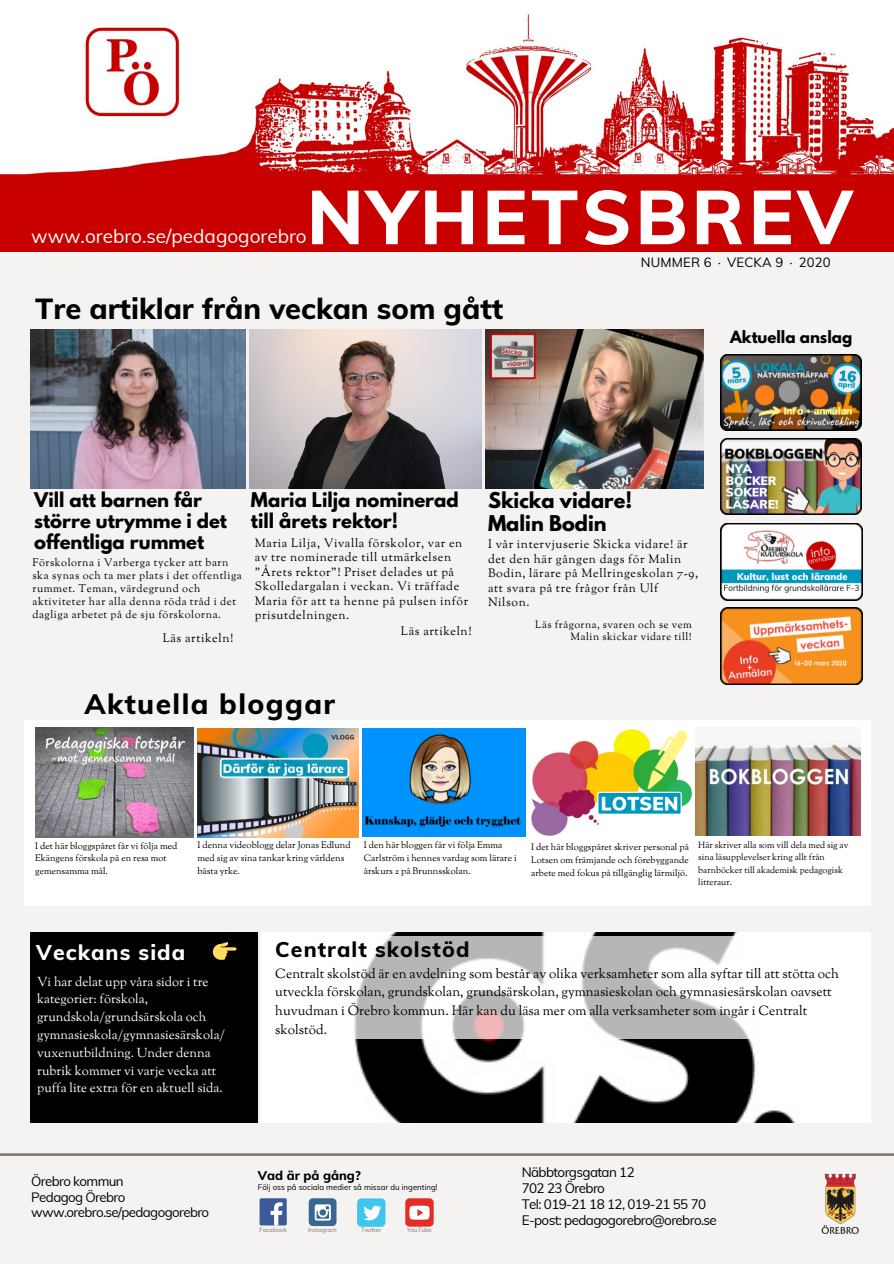
<style>
.page{position:relative;width:894px;height:1264px;background:#fff}
.page>*{position:absolute;margin:0;border:0;box-sizing:border-box;transform-origin:0 0}
.t1{font:800 75.3px "Muli";letter-spacing:.05em;color:#fff}
.t2{font:800 28.95px "Muli";color:#000}
.t3{font:800 28.05px "Muli";letter-spacing:.05em;color:#000}
.t4{font:800 21.3px "Muli";letter-spacing:.05em;color:#000}
.t5{font:800 21.3px "Muli";letter-spacing:.05em;color:#fff}
.t6{font:700 19.35px/22.6px "League Spartan";color:#000}
.t7{font:18.9px "Muli";color:#fff}
.t8{font:700 18px/20.9px "League Spartan";color:#000}
.t9{font:700 15px "League Spartan";color:#000}
.t10{font:13.5px/15.9px "Muli";letter-spacing:-.045em;color:#000}
.t11{font:13.35px/18.6px "Sorts Mill Goudy";color:#000}
.t12{font:13.35px/15.6px "Muli";letter-spacing:-.045em;color:#000}
.t13{font:13.05px "Muli";letter-spacing:.015em;color:#000}
.t14{font:12.9px/17.7px "Sorts Mill Goudy";color:#fff}
.t15{font:800 12.6px "Muli";color:#000}
.t16{font:12px/14.5px "Sorts Mill Goudy";letter-spacing:.045em;color:#000}
.t17{font:10.8px/13px "Sorts Mill Goudy";letter-spacing:.045em;color:#000}
.t18{font:10.5px/12.8px "Sorts Mill Goudy";letter-spacing:.045em;color:#000;text-align:right}
.t19{font:9.3px/12.9px "Sorts Mill Goudy";color:#000}
.t20{font:9px/12.3px "Sorts Mill Goudy";color:#000}
.t21{font:7.95px "Muli";color:#000}
.t22{font:6.15px "Muli";color:#857672}
</style>
<div class="page">
<div style="left:0;top:0;width:893px;height:1263px;background:#f4f3f1"></div>
<img style="left:0;top:0;width:893px;height:252px">
<img style="left:84px;top:27px;width:96px;height:90px">
<div style="left:308px;top:1198px;width:28px;height:27px;background:#396791;border-radius:4px"></div>
<svg style="left:314px;top:1204px;width:17px;height:16px"></svg>
<div style="left:259px;top:1198px;width:28px;height:27px;background:#3d5a98"></div>
<svg style="left:270px;top:1202px;width:12px;height:23px"></svg>
<div style="left:405px;top:1198px;width:28px;height:28px;background:#e52d27;border-radius:4px"></div>
<svg style="left:409px;top:1205px;width:20px;height:14px"></svg>
<div style="left:357px;top:1198px;width:28px;height:28px;background:#3fc6ee;border-radius:4px"></div>
<svg style="left:363px;top:1205px;width:18px;height:15px"></svg>
<img style="left:249px;top:329px;width:232px;height:159px">
<img style="left:30px;top:329px;width:215px;height:159px">
<img style="left:485px;top:329px;width:218px;height:159px">
<div style="left:24px;top:720px;width:846px;height:185px;background:#fff"></div>
<img style="left:695px;top:742px;width:164px;height:93px">
<img style="left:531px;top:729px;width:161px;height:107px">
<div style="left:30px;top:932px;width:227px;height:190px;background:#000"></div>
<img style="left:265px;top:932px;width:597px;height:190px">
<img style="left:821px;top:1173px;width:38px;height:61px">
<svg style="left:0;top:1153px;width:893px;height:2px;background:#958884"></svg>
<svg style="left:270px;top:936px;width:589px;height:102px;fill:#fefefe"></svg>
<svg style="left:213px;top:942px;width:23px;height:17px"></svg>
<img style="left:362px;top:728px;width:163px;height:108px">
<img style="left:35px;top:727px;width:159px;height:110px">
<img style="left:197px;top:728px;width:161px;height:109px">
<img style="left:720px;top:523px;width:141px;height:77px">
<img style="left:720px;top:354px;width:140px;height:76px">
<img style="left:720px;top:438px;width:140px;height:77px">
<img style="left:720px;top:607px;width:141px;height:77px">
<h1 class="t1" style="left:306px;top:168px;width:547px">NYHETSBREV</h1>
<h3 class="t7" style="left:31px;top:224px;width:277px">www.orebro.se/pedagogorebro</h3>
<h2 class="t2" style="left:35px;top:289px;width:469px">Tre artiklar från veckan som gått</h2>
<h3 class="t13" style="left:640px;top:254px;width:191px">NUMMER 6 ∙ VECKA 9 ∙ 2020</h3>
<h3 class="t9" style="left:730px;top:329px;width:124px">Aktuella anslag</h3>
<h3 class="t8" style="left:34px;top:492px;width:194px">Vill att barnen får större utrymme i det offentliga rummet</h3>
<p class="t17" style="left:32px;top:557px;width:211px">Förskolorna i Varberga tycker att barn ska synas och ta mer plats i det offentliga rummet. Teman, värdegrund och aktiviteter har alla denna röda tråd i det dagliga arbetet på de sju förskolorna.</p>
<p class="t16" style="left:163px;top:631px;width:72px">Läs artikeln!</p>
<h3 class="t8" style="left:251px;top:492px;width:209px">Maria Lilja nominerad till årets rektor!</h3>
<h3 class="t6" style="left:488px;top:491px;width:146px">Skicka vidare!<br>Malin Bodin</h3>
<p class="t16" style="left:255px;top:536px;width:215px">Maria Lilja, Vivalla förskolor, var en av tre nominerade till utmärkelsen "Årets rektor"! Priset delades ut på Skolledargalan i veckan. Vi träffade Maria för att ta henne på pulsen inför prisutdelningen.</p>
<p class="t16" style="left:488px;top:538px;width:211px">I vår intervjuserie Skicka vidare! är det den här gången dags för Malin<br>Bodin, lärare på Mellringeskolan 7-9, att svara på tre frågor från Ulf<br>Nilson.</p>
<p class="t16" style="left:401px;top:624px;width:72px">Läs artikeln!</p>
<p class="t18" style="left:535px;top:618px;width:158px">Läs frågorna, svaren och se vem<br>Malin skickar vidare till!</p>
<h3 class="t3" style="left:84px;top:686px;width:252px">Aktuella bloggar</h3>
<p class="t19" style="left:197px;top:839px;width:155px">I denna videoblogg delar Jonas Edlund med sig av sina tankar kring världens bästa yrke.</p>
<p class="t19" style="left:35px;top:839px;width:144px">I det här bloggspåret får vi följa med<br>Ekängens förskola på en resa mot gemensamma mål.</p>
<p class="t19" style="left:364px;top:839px;width:154px">I den här bloggen får vi följa Emma<br>Carlström i hennes vardag som lärare i årskurs 2 på Brunnsskolan.</p>
<p class="t19" style="left:531px;top:841px;width:159px;text-align:justify">I det här bloggspåret skriver personal på Lotsen om främjande och förebyggande arbete med fokus på tillgänglig lärmiljö.</p>
<p class="t20" style="left:698px;top:839px;width:152px">Här skriver alla som vill dela med sig av sina läsupplevelser kring allt från barnböcker till akademisk pedagogisk litteraur.</p>
<h3 class="t5" style="left:36px;top:938px;width:150px">Veckans sida</h3>
<h3 class="t4" style="left:275px;top:935px;width:195px">Centralt skolstöd</h3>
<h3 class="t14" style="left:37px;top:973px;width:189px">Vi har delat upp våra sidor i tre kategorier: förskola, grundskola/grundsärskola och gymnasieskola/gymnasiesärskola/ vuxenutbildning. Under denna rubrik kommer vi varje vecka att puffa lite extra för en aktuell sida.</h3>
<p class="t11" style="left:275px;top:965px;width:565px">Centralt skolstöd är en avdelning som består av olika verksamheter som alla syftar till att stötta och utveckla förskolan, grundskolan, grundsärskolan, gymnasieskolan och gymnasiesärskolan oavsett huvudman i Örebro kommun. Här kan du läsa mer om alla verksamheter som ingår i Centralt skolstöd.</p>
<h3 class="t12" style="left:31px;top:1172px;width:179px">Örebro kommun<br>Pedagog Örebro www.orebro.se/pedagogorebro</h3>
<h3 class="t10" style="left:521px;top:1164px;width:114px">Näbbtorgsgatan 12<br>702 23 Örebro</h3>
<h3 class="t15" style="left:258px;top:1167px;width:104px">Vad är på gång?</h3>
<p class="t21" style="left:258px;top:1182px;width:181px">Följ oss på sociala medier så missar du ingenting!</p>
<h3 class="t10" style="left:521px;top:1196px;width:186px">Tel: 019-21 18 12, 019-21 55 70</h3>
<h3 class="t10" style="left:521px;top:1211px;width:197px">E-post: pedagogorebro@orebro.se</h3>
<p class="t22" style="left:259px;top:1225px;width:29px">Facebook</p>
<p class="t22" style="left:308px;top:1225px;width:30px">Instagram</p>
<p class="t22" style="left:361px;top:1226px;width:22px">Twitter</p>
<p class="t22" style="left:407px;top:1226px;width:26px">YouTube</p>
</div>
